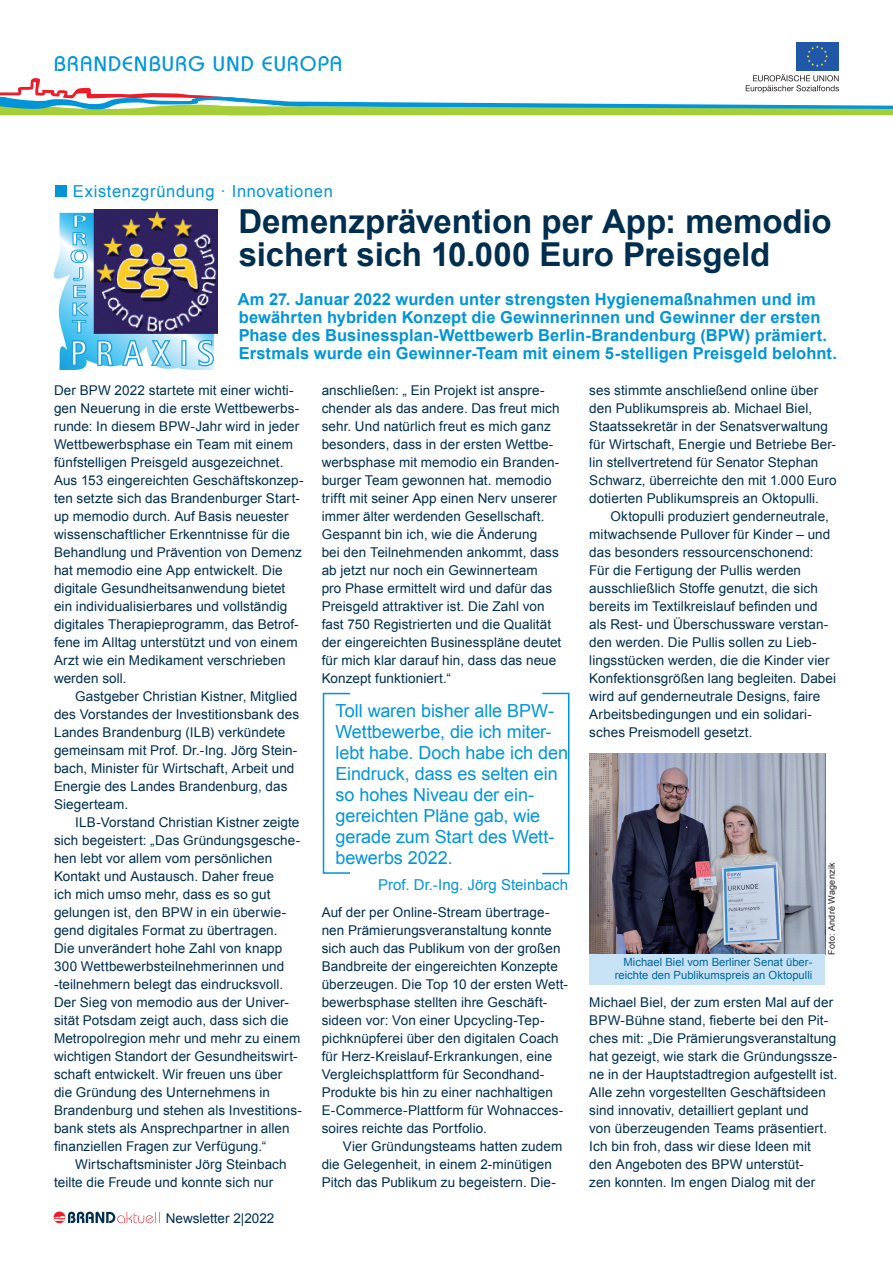
<style>
.page{position:relative;width:893px;height:1263px;background:#fff}
.page>*{position:absolute;margin:0;border:0;box-sizing:border-box;transform-origin:0 0}
.t1{font:700 33px/33px "Arial";letter-spacing:-.005em;color:#002e4f}
.t2{font:21px "Bauhaus";letter-spacing:.07em;color:#0095d9}
.t3{font:18px/21px "Arial";letter-spacing:-.005em;color:#0095d9}
.t4{font:700 16.5px/18px "Arial";letter-spacing:.005em;color:#0095d9}
.t5{font:16.5px "Arial";letter-spacing:.04em;color:#0095d9}
.t6{font:15px "Arial";letter-spacing:.005em;color:#0095d9}
.t7{font:13.5px/18px "Arial";letter-spacing:.005em;color:#002e4f}
.t8{font:11.25px/13.5px "Arial";color:#00679d;text-align:right}
.t9{font:9px "Arial";letter-spacing:.025em;color:#231f20}
</style>
<div class="page">
<div style="left:796px;top:42px;width:43px;height:29px;background:#2058a7"></div>
<svg style="left:807px;top:46px;width:21px;height:21px"></svg>
<svg style="left:0;top:74px;width:893px;height:41px"></svg>
<svg style="left:54px;top:1212px;width:106px;height:11px"></svg>
<div style="left:56px;top:186px;width:11px;height:11px;background:#0095d9"></div>
<img style="left:54px;top:210px;width:163px;height:159px">
<div style="left:323px;top:693px;width:28px;height:181px;border:2px solid #0095d9"></div>
<div style="left:541px;top:693px;width:28px;height:181px;border:2px solid #0095d9"></div>
<img style="left:589px;top:753px;width:236px;height:202px">
<div style="left:589px;top:955px;width:236px;height:30px;background:#c7e2f5"></div>
<h2 class="t2" style="left:54px;top:51px;width:289px">BRANDENBURG UND EUROPA</h2>
<p class="t5" style="left:73px;top:181px;width:261px">Existenzgründung · Innovationen</p>
<h1 class="t1" style="left:238px;top:206px;width:595px">Demenzprävention per App: memodio sichert sich 10.000 Euro Preisgeld</h1>
<p class="t4" style="left:238px;top:291px;width:601px">Am 27. Januar 2022 wurden unter strengsten Hygienemaßnahmen und im bewährten hybriden Konzept die Gewinnerinnen und Gewinner der ersten Phase des Businessplan-Wettbewerb Berlin-Brandenburg (BPW) prämiert.<br>Erstmals wurde ein Gewinner-Team mit einem 5-stelligen Preisgeld belohnt.</p>
<p class="t7" style="left:54px;top:382px;width:251px">Der BPW 2022 startete mit einer wichti&shy;gen Neuerung in die erste Wettbewerbs&shy;runde: In diesem BPW-Jahr wird in jeder Wettbewerbsphase ein Team mit einem fünfstelligen Preisgeld ausgezeichnet.<br>Aus 153 eingereichten Geschäftskonzep&shy;ten setzte sich das Brandenburger Start&shy;up memodio durch. Auf Basis neuester wissenschaftlicher Erkenntnisse für die Behandlung und Prävention von Demenz hat memodio eine App entwickelt. Die digitale Gesundheitsanwendung bietet ein individualisierbares und vollständig digitales Therapieprogramm, das Betrof&shy;fene im Alltag unterstützt und von einem Arzt wie ein Medikament verschrieben werden soll.</p>
<p class="t7" style="left:54px;top:687px;width:247px;text-indent:21px">Gastgeber Christian Kistner, Mitglied des Vorstandes der Investitionsbank des Landes Brandenburg (ILB) verkündete gemeinsam mit Prof. Dr.-Ing. Jörg Stein&shy;bach, Minister für Wirtschaft, Arbeit und Energie des Landes Brandenburg, das Siegerteam.</p>
<p class="t7" style="left:54px;top:813px;width:249px;text-indent:21px">ILB-Vorstand Christian Kistner zeigte sich begeistert: „Das Gründungsgesche&shy;hen lebt vor allem vom persönlichen Kontakt und Austausch. Daher freue<br>ich mich umso mehr, dass es so gut gelungen ist, den BPW in ein überwie&shy;gend digitales Format zu übertragen.<br>Die unverändert hohe Zahl von knapp 300 Wettbewerbsteilnehmerinnen und -teilnehmern belegt das eindrucksvoll.<br>Der Sieg von memodio aus der Univer&shy;sität Potsdam zeigt auch, dass sich die Metropolregion mehr und mehr zu einem wichtigen Standort der Gesundheitswirt&shy;schaft entwickelt. Wir freuen uns über die Gründung des Unternehmens in Brandenburg und stehen als Investitions&shy;bank stets als Ansprechpartner in allen finanziellen Fragen zur Verfügung.“</p>
<p class="t7" style="left:54px;top:1155px;width:234px;text-indent:21px">Wirtschaftsminister Jörg Steinbach teilte die Freude und konnte sich nur</p>
<p class="t7" style="left:589px;top:381px;width:249px">ses stimmte anschließend online über den Publikumspreis ab. Michael Biel, Staatssekretär in der Senatsverwaltung fü r Wirtschaft, Energie und Betriebe Ber&shy;lin stellvertretend fü r Senator Stephan Schwarz, überreichte den mit 1.000 Euro dotierten Publikumspreis an Oktopulli.</p>
<p class="t7" style="left:589px;top:507px;width:248px;text-indent:21px">Oktopulli produziert genderneutrale, mitwachsende Pullover für Kinder – und das besonders ressourcenschonend:<br>Für die Fertigung der Pullis werden ausschließlich Stoffe genutzt, die sich bereits im Textilkreislauf befinden und als Rest- und Überschussware verstan&shy;den werden. Die Pullis sollen zu Lieb&shy;lingsstücken werden, die die Kinder vier Konfektionsgrößen lang begleiten. Dabei wird auf genderneutrale Designs, faire Arbeitsbedingungen und ein solidari&shy;sches Preismodell gesetzt.</p>
<p class="t7" style="left:322px;top:381px;width:241px">anschließen: „ Ein Projekt ist anspre&shy;chender als das andere. Das freut mich sehr. Und natürlich freut es mich ganz besonders, dass in der ersten Wettbe&shy;werbsphase mit memodio ein Branden&shy;burger Team gewonnen hat. memodio trifft mit seiner App einen Nerv unserer immer älter werdenden Gesellschaft.<br>Gespannt bin ich, wie die Änderung<br>bei den Teilnehmenden ankommt, dass ab jetzt nur noch ein Gewinnerteam<br>pro Phase ermittelt wird und dafür das Preisgeld attraktiver ist. Die Zahl von fast 750 Registrierten und die Qualität der eingereichten Businesspläne deutet für mich klar darauf hin, dass das neue Konzept funktioniert.“</p>
<h3 class="t3" style="left:335px;top:701px;width:234px">Toll waren bisher alle BPW-<br>Wettbewerbe, die ich miter&shy;lebt habe. Doch habe ich den<br>Eindruck, dass es selten ein so hohes Niveau der ein&shy;gereichten Pläne gab, wie gerade zum Start des Wett&shy;bewerbs 2022.</h3>
<p class="t6" style="left:378px;top:874px;width:191px">Prof. Dr.-Ing. Jörg Steinbach</p>
<p class="t9" style="left:826px;top:955px;width:94px;rotate:-90deg">Foto: André Wagenzik</p>
<p class="t7" style="left:322px;top:903px;width:248px">Auf der per Online-Stream übertrage&shy;nen Prämierungsveranstaltung konnte sich auch das Publikum von der großen Bandbreite der eingereichten Konzepte überzeugen. Die Top 10 der ersten Wett&shy;bewerbsphase stellten ihre Geschäft&shy;sideen vor: Von einer Upcycling-Tep&shy;pichknüpferei über den digitalen Coach für Herz-Kreislauf-Erkrankungen, eine Vergleichsplattform für Secondhand-Produkte bis hin zu einer nachhaltigen E-Commerce-Plattform für Wohnacces&shy;soires reichte das Portfolio.</p>
<p class="t7" style="left:322px;top:1137px;width:242px;text-indent:21px">Vier Gründungsteams hatten zudem die Gelegenheit, in einem 2-minütigen<br>Pitch das Publikum zu begeistern. Die-</p>
<p class="t8" style="left:615px;top:955px;width:199px">Michael Biel vom Berliner Senat über&shy;reichte den Publikumspreis an Oktopulli</p>
<p class="t7" style="left:589px;top:993px;width:250px">Michael Biel, der zum ersten Mal auf der BPW-Bühne stand, fieberte bei den Pit&shy;ches mit: „Die Prämierungsveranstaltung hat gezeigt, wie stark die Gründungssze&shy;ne in der Hauptstadtregion aufgestellt ist.<br>Alle zehn vorgestellten Geschäftsideen sind innovativ, detailliert geplant und<br>von überzeugenden Teams präsentiert.<br>Ich bin froh, dass wir diese Ideen mit<br>den Angeboten des BPW unterstüt-<br>zen konnten. Im engen Dialog mit der</p>
<p class="t7" style="left:166px;top:1209px;width:110px">Newsletter 2|2022</p>
</div>
